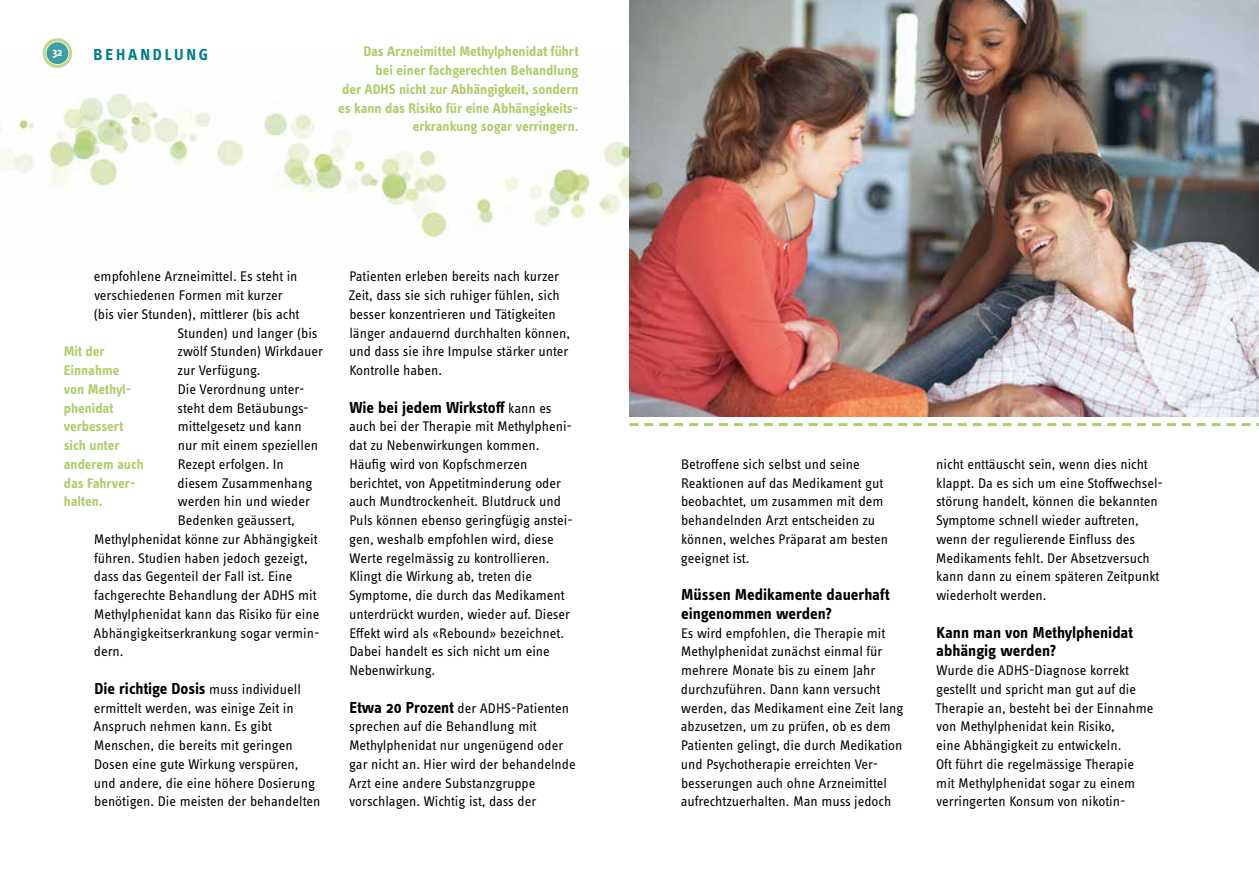
<style>
.page{position:relative;width:1259px;height:893px;background:#fff}
.page>*{position:absolute;margin:0;border:0;box-sizing:border-box;transform-origin:0 0}
.t1{font:700 16.5px/18.8px "Info OT Text";color:#000}
.t2{font:700 16.5px "Info OT Text";letter-spacing:.17em;color:#007e87}
.t3{font:14.4px/18.8px "Info OT Text";color:#000}
.t4{font:700 14.4px/18.8px "Info OT Text";color:#aecd6b}
.t5{font:700 11.25px "Info OT Text";color:#fff}
.s1{font-weight:400;font-size:14.4px}
.s2{font-weight:700;font-size:16.5px}
</style>
<div class="page">
<img style="left:0;top:51px;width:629px;height:188px">
<svg style="left:43px;top:38px;width:29px;height:30px"></svg>
<img style="left:629px;top:0;width:630px;height:417px">
<svg style="left:629px;top:423px;width:630px;height:3px"></svg>
<p class="t5" style="left:52px;top:45px;width:12px">32</p>
<p class="t2" style="left:94px;top:44px;width:116px">BEHANDLUNG</p>
<p class="t4" style="left:338px;top:42px;width:242px;text-align:right">Das Arzneimittel Methylphenidat führt<br>bei einer fachgerechten Behandlung<br>der ADHS nicht zur Abhängigkeit, sondern es kann das Risiko für eine Abhängigkeits&shy;erkrankung sogar verringern.</p>
<p class="t3" style="left:94px;top:267px;width:207px">empfohlene Arzneimittel. Es steht in verschiedenen Formen mit kurzer (bis vier Stunden), mittlerer (bis acht</p>
<p class="t3" style="left:177px;top:323px;width:141px">Stunden) und langer (bis</p>
<p class="t3" style="left:178px;top:342px;width:147px">zwölf Stunden) Wirkdauer</p>
<p class="t3" style="left:178px;top:361px;width:84px">zur Verfügung.</p>
<p class="t3" style="left:178px;top:379px;width:128px">Die Verordnung unter-</p>
<p class="t3" style="left:178px;top:398px;width:133px">steht dem Betäubungs-</p>
<p class="t3" style="left:178px;top:417px;width:126px">mittelgesetz und kann</p>
<p class="t3" style="left:178px;top:436px;width:142px">nur mit einem speziellen</p>
<p class="t3" style="left:178px;top:454px;width:108px">Rezept erfolgen. In</p>
<p class="t3" style="left:178px;top:473px;width:136px">diesem Zusammenhang</p>
<p class="t3" style="left:178px;top:492px;width:134px">werden hin und wieder</p>
<p class="t3" style="left:178px;top:511px;width:119px">Bedenken geäussert,</p>
<p class="t3" style="left:94px;top:529px;width:225px">Methylphenidat könne zur Abhängigkeit</p>
<p class="t3" style="left:94px;top:548px;width:215px">führen. Studien haben jedoch gezeigt,</p>
<p class="t3" style="left:94px;top:567px;width:200px">dass das Gegenteil der Fall ist. Eine</p>
<p class="t3" style="left:94px;top:586px;width:224px">fachgerechte Behandlung der ADHS mit</p>
<p class="t3" style="left:94px;top:604px;width:227px">Methylphenidat kann das Risiko für eine</p>
<p class="t3" style="left:93px;top:623px;width:227px">Abhängigkeitserkrankung sogar vermin-</p>
<p class="t3" style="left:94px;top:642px;width:31px">dern.</p>
<p class="t1" style="left:94px;top:679px;width:208px">Die richtige Dosis <span class="s1">muss individuell</span></p>
<p class="t3" style="left:93px;top:698px;width:228px">ermittelt werden, was einige Zeit in Anspruch nehmen kann. Es gibt Menschen, die bereits mit geringen Dosen eine gute Wirkung verspüren, und andere, die eine höhere Dosierung benötigen. Die meisten der behandelten</p>
<p class="t4" style="left:64px;top:342px;width:82px">Mit der<br>Einnahme<br>von Methyl&shy;phenidat verbessert sich unter anderem auch das Fahrver&shy;halten.</p>
<p class="t3" style="left:348px;top:267px;width:223px">Patienten erleben bereits nach kurzer Zeit, dass sie sich ruhiger fühlen, sich besser konzentrieren und Tätigkeiten länger andauernd durchhalten können, und dass sie ihre Impulse stärker unter Kontrolle haben.</p>
<p class="t1" style="left:349px;top:397px;width:203px">Wie bei jedem Wirkstoff <span class="s1">kann es</span></p>
<p class="t3" style="left:349px;top:417px;width:225px">auch bei der Therapie mit Methylpheni&shy;dat zu Nebenwirkungen kommen.<br>Häufig wird von Kopfschmerzen berichtet, von Appetitminderung oder auch Mundtrockenheit. Blutdruck und Puls können ebenso geringfügig anstei&shy;gen, weshalb empfohlen wird, diese Werte regelmässig zu kontrollieren.<br>Klingt die Wirkung ab, treten die Symptome, die durch das Medikament unterdrückt wurden, wieder auf. Dieser Effekt wird als «Rebound» bezeichnet.<br>Dabei handelt es sich nicht um eine Nebenwirkung.</p>
<p class="t3" style="left:349px;top:698px;width:228px"><span class="s2">Etwa 20 Prozent</span> der ADHS-Patienten sprechen auf die Behandlung mit Methylphenidat nur ungenügend oder gar nicht an. Hier wird der behandelnde Arzt eine andere Substanzgruppe vorschlagen. Wichtig ist, dass der</p>
<p class="t3" style="left:681px;top:454px;width:209px">Betroffene sich selbst und seine<br>Reaktionen auf das Medikament gut beobachtet, um zusammen mit dem behandelnden Arzt entscheiden zu können, welches Präparat am besten geeignet ist.</p>
<p class="t1" style="left:681px;top:585px;width:210px">Müssen Medikamente dauerhaft eingenommen werden?</p>
<p class="t3" style="left:681px;top:623px;width:224px">Es wird empfohlen, die Therapie mit Methylphenidat zunächst einmal für mehrere Monate bis zu einem Jahr durchzuführen. Dann kann versucht werden, das Medikament eine Zeit lang abzusetzen, um zu prüfen, ob es dem Patienten gelingt, die durch Medikation und Psychotherapie erreichten Ver&shy;besserungen auch ohne Arzneimittel aufrechtzuerhalten. Man muss jedoch</p>
<p class="t3" style="left:936px;top:454px;width:228px">nicht enttäuscht sein, wenn dies nicht klappt. Da es sich um eine Stoffwechsel&shy;störung handelt, können die bekannten Symptome schnell wieder auftreten, wenn der regulierende Einfluss des Medikaments fehlt. Der Absetzversuch kann dann zu einem späteren Zeitpunkt wiederholt werden.</p>
<p class="t1" style="left:936px;top:622px;width:198px">Kann man von Methylphenidat abhängig werden?</p>
<p class="t3" style="left:935px;top:661px;width:220px">Wurde die ADHS-Diagnose korrekt gestellt und spricht man gut auf die Therapie an, besteht bei der Einnahme von Methylphenidat kein Risiko,<br>eine Abhängigkeit zu entwickeln.<br>Oft führt die regelmässige Therapie mit Methylphenidat sogar zu einem verringerten Konsum von nikotin-</p>
</div>
